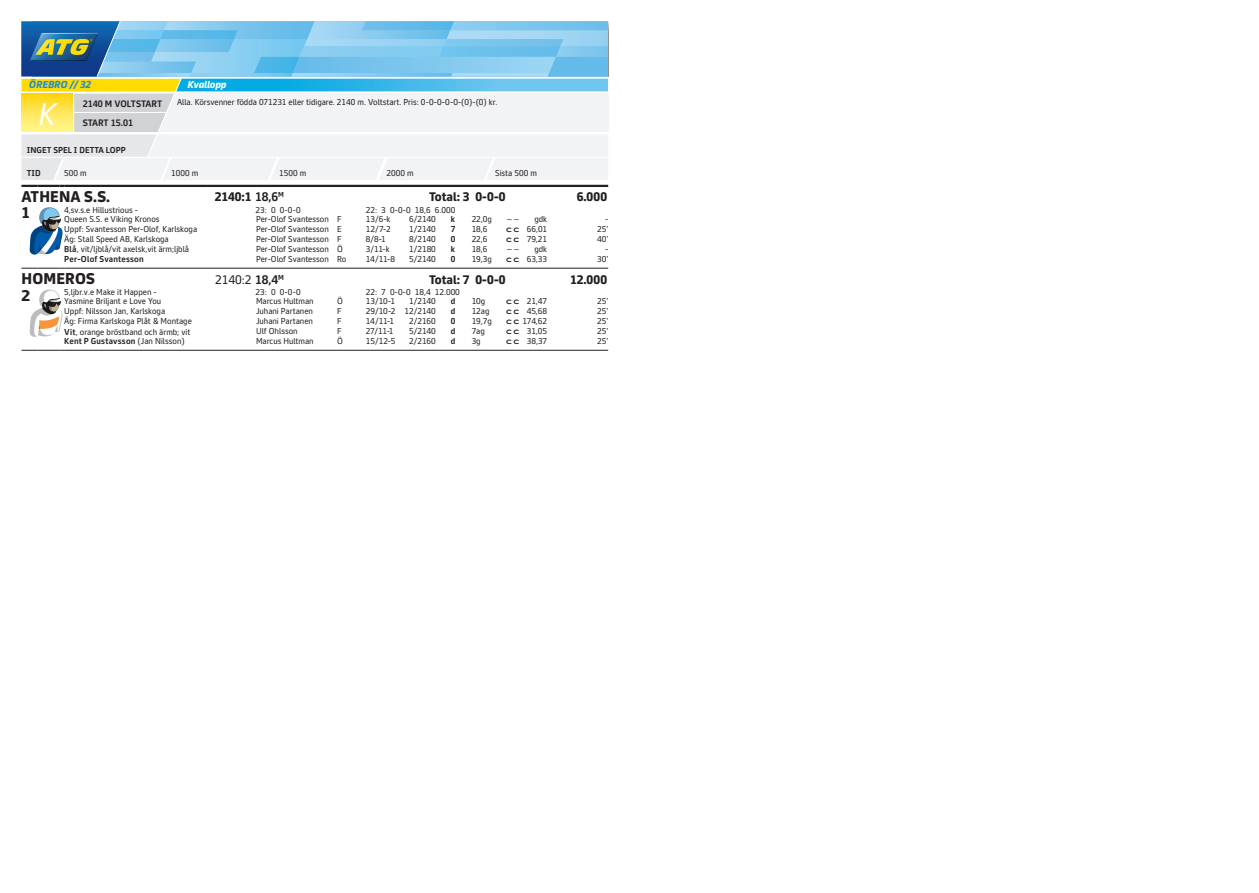
<style>
.page{position:relative;width:1259px;height:893px;background:#fff}
.page>*{position:absolute;margin:0;border:0;box-sizing:border-box;transform-origin:0 0}
.t1{font:italic 30px "ATG Text";color:#fff}
.Hästnamn{font:800 15px "ATG Text";letter-spacing:.01em;color:#231f20}
.ParaLaneNumberBold{font:800 12px "ATG Text";color:#231f20}
.ParaLaneNumber{font:12px "ATG Text";color:#231f20}
.t2{font:italic 800 9.75px "ATG Text";color:#278dcd}
.t3{font:italic 800 9.75px "ATG Text";color:#fff}
.t4{font:700 9px "ATG Text";color:#231f20}
.Bröd_5_5pt{font:8.25px "ATG Text";color:#231f20}
.HeaderInfoPriceBoldi{font:8.25px "ATG Text";color:#231f20}
.Bröd_5_5pt_Höger{font:8.25px "ATG Text";color:#231f20}
.BrödRightMargin{font:8.25px "ATG Text";color:#231f20}
.RiderName{font:700 8.25px "ATG Text";letter-spacing:.02em;color:#231f20}
.RiderName-2{font:700 8.25px "ATG Text";color:#231f20}
.Bröd_Horseshoe{font:8.25px "ATG Horseshoe";letter-spacing:.18em;color:#231f20}
.Bröd_5_5pt-2{font:700 8.25px "ATG Text";color:#231f20}
.Bröd_Horseshoe-2{font:8.25px "ATG Text";color:#231f20}
.s1{font-weight:700}
.s2{font-family:"ATG Horseshoe"}
.s3{font-weight:400}
</style>
<div class="page">
<svg style="left:21px;top:268px;width:43px;height:1px"></svg>
<hr style="left:64px;top:268px;width:143px;height:1px;background:#231f20">
<hr style="left:207px;top:268px;width:49px;height:1px;background:#231f20">
<hr style="left:256px;top:268px;width:352px;height:1px;background:#231f20">
<svg style="left:21px;top:350px;width:43px;height:1px"></svg>
<hr style="left:64px;top:350px;width:143px;height:1px;background:#231f20">
<hr style="left:207px;top:350px;width:49px;height:1px;background:#231f20">
<hr style="left:256px;top:350px;width:352px;height:1px;background:#231f20">
<svg style="left:30px;top:207px;width:33px;height:48px"></svg>
<svg style="left:30px;top:289px;width:33px;height:48px"></svg>
<svg style="left:21px;top:21px;width:588px;height:166px"></svg>
<p class="t2" style="left:29px;top:79px;width:64px">ÖREBRO // 32</p>
<p class="t3" style="left:187px;top:79px;width:41px">Kvallopp</p>
<p class="t1" style="left:38px;top:96px;width:19px">K</p>
<p class="t4" style="left:83px;top:98px;width:81px">2140 M VOLTSTART</p>
<p class="HeaderInfoPriceBoldi" style="left:177px;top:97px;width:322px">Alla. Körsvenner födda 071231 eller tidigare. 2140 m. Voltstart. Pris: 0-0-0-0-0-(0)-(0) kr.</p>
<p class="t4" style="left:83px;top:117px;width:52px">START 15.01</p>
<p class="RiderName-2" style="left:27px;top:145px;width:100px">INGET SPEL I DETTA LOPP</p>
<p class="RiderName" style="left:27px;top:168px;width:15px">TID</p>
<p class="HeaderInfoPriceBoldi" style="left:64px;top:168px;width:24px">500 m</p>
<p class="HeaderInfoPriceBoldi" style="left:171px;top:168px;width:29px">1000 m</p>
<p class="HeaderInfoPriceBoldi" style="left:279px;top:168px;width:29px">1500 m</p>
<p class="HeaderInfoPriceBoldi" style="left:386px;top:168px;width:29px">2000 m</p>
<p class="HeaderInfoPriceBoldi" style="left:495px;top:168px;width:43px">Sista 500 m</p>
<p class="Hästnamn" style="left:21px;top:187px;width:90px">ATHENA S.S.</p>
<p class="ParaLaneNumberBold" style="left:215px;top:190px;width:71px">2140:1 <span class="s1">18,6</span><sup>M</sup></p>
<p class="ParaLaneNumberBold" style="left:429px;top:190px;width:78px">Total: 3 0-0-0</p>
<p class="ParaLaneNumberBold" style="left:577px;top:190px;width:32px">6.000</p>
<p class="Hästnamn" style="left:21px;top:204px;width:10px">1</p>
<p class="Bröd_5_5pt" style="left:64px;top:205px;width:75px">4,sv.s.e Hillustrious -</p>
<p class="HeaderInfoPriceBoldi" style="left:256px;top:205px;width:47px">23: 0 0-0-0</p>
<p class="HeaderInfoPriceBoldi" style="left:366px;top:205px;width:91px">22: 3 0-0-0 18,6 6.000</p>
<p class="Bröd_5_5pt" style="left:64px;top:214px;width:97px">Queen S.S. e Viking Kronos</p>
<p class="Bröd_5_5pt" style="left:256px;top:214px;width:74px">Per-Olof Svantesson</p>
<p class="Bröd_5_5pt" style="left:337px;top:214px;width:6px">F</p>
<p class="Bröd_5_5pt" style="left:366px;top:214px;width:26px">13/6-k</p>
<p class="BrödRightMargin" style="left:409px;top:214px;width:28px">6/2140</p>
<p class="Bröd_5_5pt-2" style="left:451px;top:214px;width:6px">k</p>
<p class="Bröd_5_5pt" style="left:472px;top:214px;width:22px">22,0g</p>
<p class="Bröd_5_5pt_Höger" style="left:534px;top:214px;width:14px">gdk</p>
<p class="Bröd_5_5pt_Höger" style="left:605px;top:214px;width:5px">-</p>
<p class="Bröd_5_5pt" style="left:256px;top:224px;width:74px">Per-Olof Svantesson</p>
<p class="Bröd_5_5pt" style="left:337px;top:224px;width:6px">E</p>
<p class="Bröd_5_5pt" style="left:366px;top:224px;width:26px">12/7-2</p>
<p class="BrödRightMargin" style="left:409px;top:224px;width:28px">1/2140</p>
<p class="Bröd_5_5pt-2" style="left:451px;top:224px;width:6px">7</p>
<p class="Bröd_5_5pt" style="left:472px;top:224px;width:17px">18,6</p>
<p class="Bröd_Horseshoe" style="left:506px;top:226px;width:14px">cc</p>
<p class="Bröd_5_5pt_Höger" style="left:527px;top:224px;width:22px">66,01</p>
<p class="Bröd_5_5pt_Höger" style="left:597px;top:224px;width:13px">25'</p>
<p class="Bröd_5_5pt" style="left:256px;top:234px;width:74px">Per-Olof Svantesson</p>
<p class="Bröd_5_5pt" style="left:337px;top:234px;width:6px">F</p>
<p class="Bröd_5_5pt" style="left:366px;top:234px;width:21px">8/8-1</p>
<p class="BrödRightMargin" style="left:409px;top:234px;width:28px">8/2140</p>
<p class="Bröd_5_5pt-2" style="left:451px;top:234px;width:6px">0</p>
<p class="Bröd_5_5pt" style="left:472px;top:234px;width:17px">22,6</p>
<p class="Bröd_Horseshoe" style="left:506px;top:236px;width:14px">cc</p>
<p class="Bröd_5_5pt_Höger" style="left:527px;top:234px;width:22px">79,21</p>
<p class="Bröd_5_5pt_Höger" style="left:597px;top:234px;width:13px">40'</p>
<p class="Bröd_5_5pt" style="left:256px;top:244px;width:74px">Per-Olof Svantesson</p>
<p class="Bröd_5_5pt" style="left:337px;top:244px;width:7px">Ö</p>
<p class="Bröd_5_5pt" style="left:366px;top:244px;width:25px">3/11-k</p>
<p class="BrödRightMargin" style="left:409px;top:244px;width:28px">1/2180</p>
<p class="Bröd_5_5pt-2" style="left:451px;top:244px;width:6px">k</p>
<p class="Bröd_5_5pt" style="left:472px;top:244px;width:17px">18,6</p>
<p class="Bröd_5_5pt_Höger" style="left:534px;top:244px;width:14px">gdk</p>
<p class="Bröd_5_5pt_Höger" style="left:605px;top:244px;width:5px">-</p>
<p class="Bröd_5_5pt" style="left:256px;top:254px;width:74px">Per-Olof Svantesson</p>
<p class="Bröd_5_5pt" style="left:337px;top:254px;width:11px">Ro</p>
<p class="Bröd_5_5pt" style="left:366px;top:254px;width:31px">14/11-8</p>
<p class="BrödRightMargin" style="left:409px;top:254px;width:28px">5/2140</p>
<p class="Bröd_5_5pt-2" style="left:451px;top:254px;width:6px">0</p>
<p class="Bröd_5_5pt" style="left:472px;top:254px;width:22px">19,3g</p>
<p class="Bröd_Horseshoe" style="left:506px;top:256px;width:14px">cc</p>
<p class="Bröd_5_5pt_Höger" style="left:527px;top:254px;width:22px">63,33</p>
<p class="Bröd_5_5pt_Höger" style="left:597px;top:254px;width:13px">30'</p>
<p class="Bröd_5_5pt" style="left:64px;top:224px;width:134px">Uppf: Svantesson Per-Olof, Karlskoga</p>
<p class="Bröd_5_5pt" style="left:64px;top:234px;width:106px">Äg: Stall Speed AB, Karlskoga</p>
<p class="Bröd_5_5pt" style="left:64px;top:244px;width:126px"><span class="s1">Blå</span>, vit/ljblå/vit axelsk,vit ärm;ljblå</p>
<p class="RiderName" style="left:64px;top:254px;width:81px">Per-Olof Svantesson</p>
<p class="Hästnamn" style="left:21px;top:269px;width:75px">HOMEROS</p>
<p class="ParaLaneNumber" style="left:215px;top:272px;width:70px">2140:2 <span class="s1">18,4</span><sup>M</sup></p>
<p class="ParaLaneNumberBold" style="left:429px;top:272px;width:78px">Total: 7 0-0-0</p>
<p class="ParaLaneNumberBold" style="left:570px;top:272px;width:39px">12.000</p>
<p class="Hästnamn" style="left:21px;top:286px;width:10px">2</p>
<p class="Bröd_5_5pt" style="left:64px;top:287px;width:94px">5,ljbr.v.e Make it Happen -</p>
<p class="HeaderInfoPriceBoldi" style="left:256px;top:287px;width:47px">23: 0 0-0-0</p>
<p class="HeaderInfoPriceBoldi" style="left:366px;top:287px;width:96px">22: 7 0-0-0 18,4 12.000</p>
<p class="Bröd_5_5pt" style="left:64px;top:296px;width:98px">Yasmine Briljant e Love You</p>
<p class="Bröd_5_5pt" style="left:256px;top:296px;width:59px">Marcus Hultman</p>
<p class="Bröd_5_5pt" style="left:337px;top:296px;width:7px">Ö</p>
<p class="Bröd_5_5pt" style="left:366px;top:296px;width:31px">13/10-1</p>
<p class="BrödRightMargin" style="left:409px;top:296px;width:28px">1/2140</p>
<p class="Bröd_5_5pt-2" style="left:451px;top:296px;width:6px">d</p>
<p class="Bröd_5_5pt" style="left:472px;top:296px;width:15px">10g</p>
<p class="Bröd_Horseshoe" style="left:506px;top:298px;width:14px">cc</p>
<p class="Bröd_5_5pt_Höger" style="left:527px;top:296px;width:22px">21,47</p>
<p class="Bröd_5_5pt_Höger" style="left:597px;top:296px;width:13px">25'</p>
<p class="Bröd_5_5pt" style="left:256px;top:306px;width:58px">Juhani Partanen</p>
<p class="Bröd_5_5pt" style="left:337px;top:306px;width:6px">F</p>
<p class="Bröd_5_5pt" style="left:366px;top:306px;width:31px">29/10-2</p>
<p class="BrödRightMargin" style="left:404px;top:306px;width:33px">12/2140</p>
<p class="Bröd_5_5pt-2" style="left:451px;top:306px;width:6px">d</p>
<p class="Bröd_5_5pt" style="left:472px;top:306px;width:19px">12ag</p>
<p class="Bröd_Horseshoe" style="left:506px;top:308px;width:14px">cc</p>
<p class="Bröd_5_5pt_Höger" style="left:527px;top:306px;width:22px">45,68</p>
<p class="Bröd_5_5pt_Höger" style="left:597px;top:306px;width:13px">25'</p>
<p class="Bröd_5_5pt" style="left:256px;top:316px;width:58px">Juhani Partanen</p>
<p class="Bröd_5_5pt" style="left:337px;top:316px;width:6px">F</p>
<p class="Bröd_5_5pt" style="left:366px;top:316px;width:30px">14/11-1</p>
<p class="BrödRightMargin" style="left:409px;top:316px;width:28px">2/2160</p>
<p class="Bröd_5_5pt-2" style="left:451px;top:316px;width:6px">0</p>
<p class="Bröd_5_5pt" style="left:472px;top:316px;width:22px">19,7g</p>
<p class="Bröd_Horseshoe-2" style="left:506px;top:316px;width:42px"><span class="s2">c c</span> 174,62</p>
<p class="Bröd_5_5pt_Höger" style="left:597px;top:316px;width:13px">25'</p>
<p class="Bröd_5_5pt" style="left:256px;top:326px;width:43px">Ulf Ohlsson</p>
<p class="Bröd_5_5pt" style="left:337px;top:326px;width:6px">F</p>
<p class="Bröd_5_5pt" style="left:366px;top:326px;width:29px">27/11-1</p>
<p class="BrödRightMargin" style="left:409px;top:326px;width:28px">5/2140</p>
<p class="Bröd_5_5pt-2" style="left:451px;top:326px;width:6px">d</p>
<p class="Bröd_5_5pt" style="left:472px;top:326px;width:15px">7ag</p>
<p class="Bröd_Horseshoe" style="left:506px;top:328px;width:14px">cc</p>
<p class="Bröd_5_5pt_Höger" style="left:527px;top:326px;width:22px">31,05</p>
<p class="Bröd_5_5pt_Höger" style="left:597px;top:326px;width:13px">25'</p>
<p class="Bröd_5_5pt" style="left:256px;top:336px;width:59px">Marcus Hultman</p>
<p class="Bröd_5_5pt" style="left:337px;top:336px;width:7px">Ö</p>
<p class="Bröd_5_5pt" style="left:366px;top:336px;width:31px">15/12-5</p>
<p class="BrödRightMargin" style="left:409px;top:336px;width:28px">2/2160</p>
<p class="Bröd_5_5pt-2" style="left:451px;top:336px;width:6px">d</p>
<p class="Bröd_5_5pt" style="left:472px;top:336px;width:11px">3g</p>
<p class="Bröd_Horseshoe" style="left:506px;top:338px;width:14px">cc</p>
<p class="Bröd_5_5pt_Höger" style="left:527px;top:336px;width:22px">38,37</p>
<p class="Bröd_5_5pt_Höger" style="left:597px;top:336px;width:13px">25'</p>
<p class="Bröd_5_5pt" style="left:64px;top:306px;width:102px">Uppf: Nilsson Jan, Karlskoga</p>
<p class="Bröd_5_5pt" style="left:64px;top:317px;width:129px">Äg: Firma Karlskoga Plåt &amp; Montage</p>
<p class="Bröd_5_5pt" style="left:64px;top:327px;width:128px"><span class="s1">Vit</span>, orange bröstband och ärmb; vit</p>
<p class="RiderName" style="left:64px;top:336px;width:122px">Kent P Gustavsson <span class="s3">(Jan Nilsson)</span></p>
</div>
